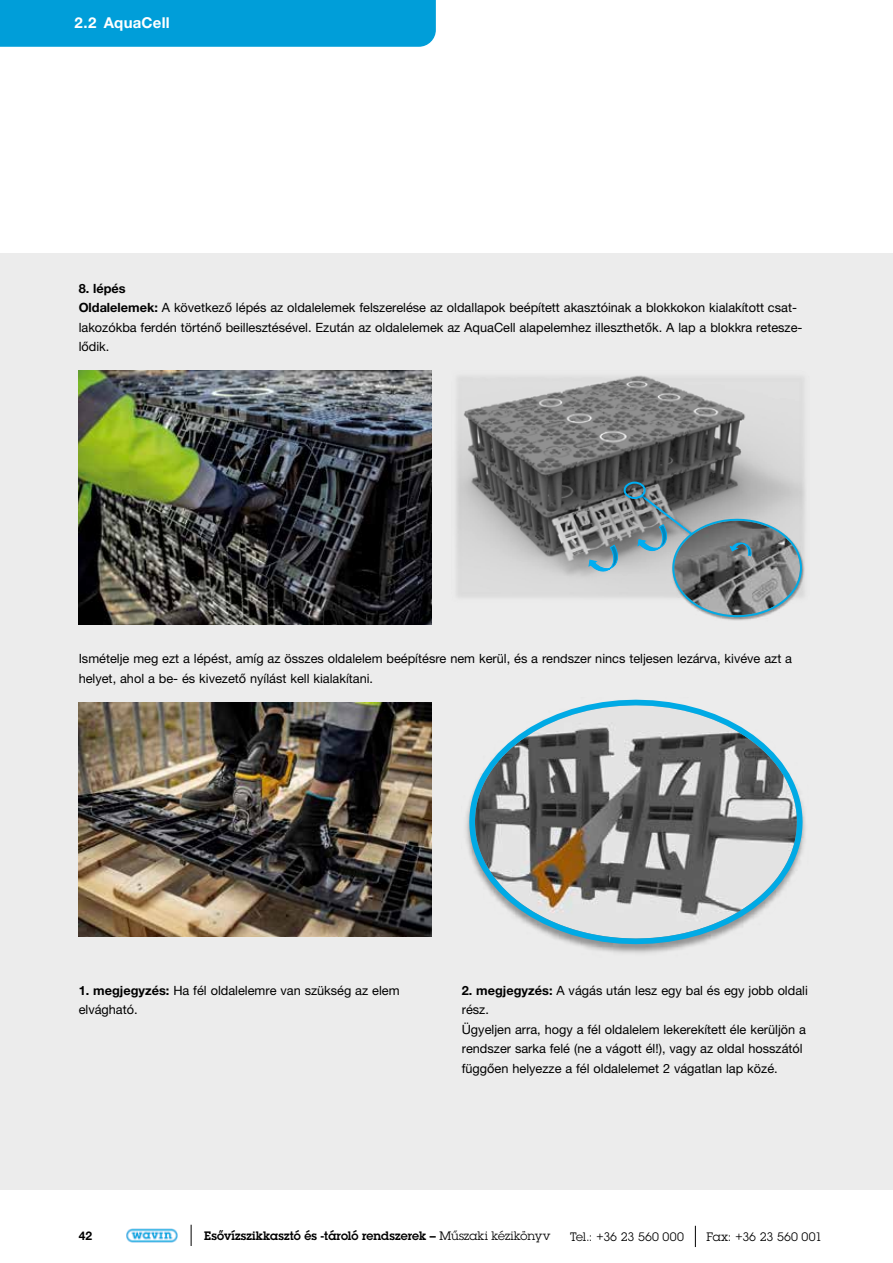
<style>
.page{position:relative;width:893px;height:1263px;background:#fff}
.page>*{position:absolute;margin:0;border:0;box-sizing:border-box;transform-origin:0 0}
.t1{font:700 15px "Helvetica Neue LT Pro";letter-spacing:.015em;color:#fff}
.t2{font:12.75px/19.5px "Helvetica Neue LT Pro";color:#000}
.t3{font:600 12px "Lubalin Graphfor Wavin";letter-spacing:.005em;color:#000}
.t4{font:12px "Lubalin Graph Std";letter-spacing:-.005em;color:#000}
.t5{font:700 12px "Helvetica Neue LT Pro";color:#000}
.s1{font-weight:700}
.s2{font-family:"Lubalin Graph Std"}
.s3{font-weight:400}
</style>
<div class="page">
<img style="left:126px;top:1228px;width:52px;height:15px">
<div style="left:0;top:0;width:436px;height:47px;background:#009ed9"></div>
<div style="left:0;top:254px;width:893px;height:936px;background:#ececec"></div>
<img style="left:79px;top:370px;width:352px;height:254px">
<img style="left:456px;top:375px;width:349px;height:223px">
<img style="left:650px;top:491px;width:76px;height:4px">
<img style="left:622px;top:480px;width:28px;height:23px">
<div style="left:624px;top:482px;width:22px;height:17px;border:2px solid #00aef3;border-radius:50%"></div>
<img style="left:718px;top:517px;width:87px;height:104px">
<svg style="left:637px;top:495px;width:166px;height:123px;background:#919a9d"></svg>
<svg style="left:588px;top:544px;width:31px;height:29px"></svg>
<img style="left:79px;top:702px;width:352px;height:234px">
<svg style="left:466px;top:697px;width:339px;height:250px"></svg>
<svg style="left:191px;top:1225px;width:1px;height:21px"></svg>
<svg style="left:695px;top:1226px;width:1px;height:21px"></svg>
<p class="t1" style="left:74px;top:13px;width:97px">2.2 AquaCell</p>
<p class="t2" style="left:79px;top:278px;width:725px"><span class="s1">8. lépés<br>Oldalelemek:</span> A következő lépés az oldalelemek felszerelése az oldallapok beépített akasztóinak a blokkokon kialakított csat&shy;lakozókba ferdén történő beillesztésével. Ezután az oldalelemek az AquaCell alapelemhez illeszthetők. A lap a blokkra retesze&shy;lődik.</p>
<p class="t2" style="left:79px;top:649px;width:715px">Ismételje meg ezt a lépést, amíg az összes oldalelem beépítésre nem kerül, és a rendszer nincs teljesen lezárva, kivéve azt a helyet, ahol a be- és kivezető nyílást kell kialakítani.</p>
<p class="t2" style="left:79px;top:980px;width:322px"><span class="s1">1. megjegyzés:</span> Ha fél oldalelemre van szükség az elem elvágható.</p>
<p class="t2" style="left:462px;top:980px;width:348px"><span class="s1">2. megjegyzés:</span> A vágás után lesz egy bal és egy jobb oldali rész.<br>Ügyeljen arra, hogy a fél oldalelem lekerekített éle kerüljön a rendszer sarka felé (ne a vágott él!), vagy az oldal hosszától függően helyezze a fél oldalelemet 2 vágatlan lap közé.</p>
<p class="t5" style="left:79px;top:1228px;width:15px">42</p>
<p class="t3" style="left:204px;top:1228px;width:348px">Esővízszikkasztó és -tároló rendszerek <span class="s2">–</span> <span class="s3">Műszaki kézikönyv</span></p>
<p class="t4" style="left:570px;top:1229px;width:116px">Tel.: +36 23 560 000</p>
<p class="t4" style="left:706px;top:1229px;width:117px">Fax: +36 23 560 001</p>
</div>
